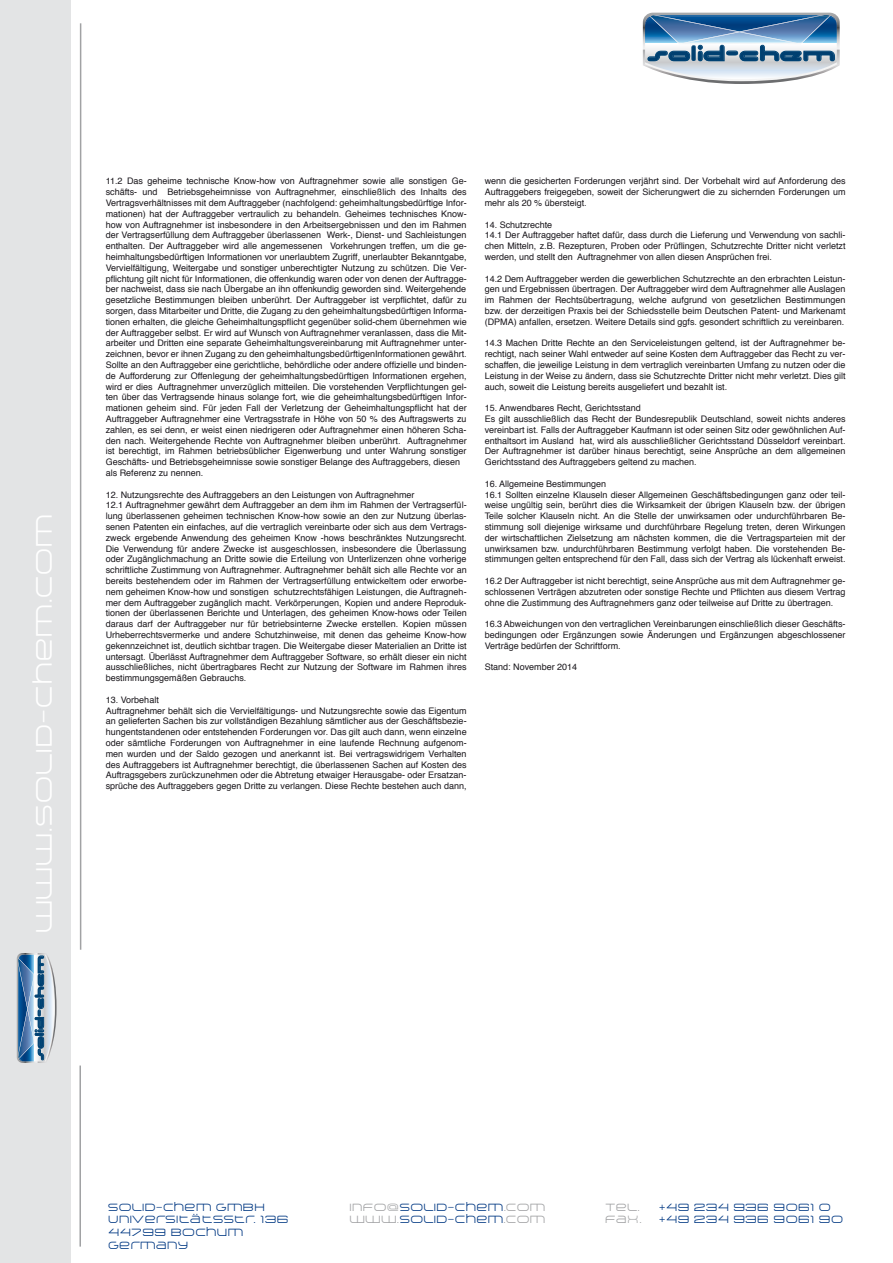
<style>
.page{position:relative;width:893px;height:1263px;background:#fff}
.page>*{position:absolute;margin:0;border:0;box-sizing:border-box;transform-origin:0 0}
.t1{font:26.85px "No Clocks";color:#003f70}
.t2{font:22.5px "Arkitech";color:#fff}
.t3{font:15px "No Clocks";color:#003f70}
.t4{font:10.5px/12.6px "Arkitech";color:#003883}
.t5{font:10.5px "Arkitech";color:#a1a2a4}
.t6{font:9px/10.8px "Helvetica";color:#1a171c}
.s1{color:#a1a2a4}
</style>
<div class="page">
<svg style="left:643px;top:13px;width:197px;height:71px"></svg>
<hr style="left:79px;top:1065px;width:2px;height:181px;background:#a1a2a4">
<hr style="left:80px;top:23px;width:1px;height:927px;background:#a1a2a4">
<div style="left:0;top:0;width:70px;height:1263px;background:#e3e4e5"></div>
<svg style="left:17px;top:953px;width:40px;height:110px"></svg>
<h2 class="t2" style="left:29px;top:934px;width:422px;rotate:-90deg">WWW.SOLID-CHEM.COM</h2>
<h3 class="t3" style="left:33px;top:1060px;width:106px;rotate:-90deg">solid-chem</h3>
<h1 class="t1" style="left:648px;top:41px;width:190px">solid-chem</h1>
<p class="t6" style="left:106px;top:176px;width:362px">11.2 Das geheime technische Know-how von Auftragnehmer sowie alle sonstigen Ge&shy;schäfts- und Betriebsgeheimnisse von Auftragnehmer, einschließlich des Inhalts des Vertragsverhältnisses mit dem Auftraggeber (nachfolgend: geheimhaltungsbedürftige Infor&shy;mationen) hat der Auftraggeber vertraulich zu behandeln. Geheimes technisches Know&shy;how von Auftragnehmer ist insbesondere in den Arbeitsergebnissen und den im Rahmen der Vertragserfüllung dem Auftraggeber überlassenen Werk-, Dienst- und Sachleistungen enthalten. Der Auftraggeber wird alle angemessenen Vorkehrungen treffen, um die ge&shy;heimhaltungsbedürftigen Informationen vor unerlaubtem Zugriff, unerlaubter Bekanntgabe, Vervielfältigung, Weitergabe und sonstiger unberechtigter Nutzung zu schützen. Die Ver&shy;pflichtung gilt nicht für Informationen, die offenkundig waren oder von denen der Auftragge&shy;ber nachweist, dass sie nach Übergabe an ihn offenkundig geworden sind. Weitergehende gesetzliche Bestimmungen bleiben unberührt. Der Auftraggeber ist verpflichtet, dafür zu sorgen, dass Mitarbeiter und Dritte, die Zugang zu den geheimhaltungsbedürftigen Informa&shy;tionen erhalten, die gleiche Geheimhaltungspflicht gegenüber solid-chem übernehmen wie der Auftraggeber selbst. Er wird auf Wunsch von Auftragnehmer veranlassen, dass die Mit&shy;arbeiter und Dritten eine separate Geheimhaltungsvereinbarung mit Auftragnehmer unter&shy;zeichnen, bevor er ihnen Zugang zu den geheimhaltungsbedürftigenInformationen gewährt.<br>Sollte an den Auftraggeber eine gerichtliche, behördliche oder andere offizielle und binden&shy;de Aufforderung zur Offenlegung der geheimhaltungsbedürftigen Informationen ergehen, wird er dies Auftragnehmer unverzüglich mitteilen. Die vorstehenden Verpflichtungen gel&shy;ten über das Vertragsende hinaus solange fort, wie die geheimhaltungsbedürftigen Infor&shy;mationen geheim sind. Für jeden Fall der Verletzung der Geheimhaltungspflicht hat der Auftraggeber Auftragnehmer eine Vertragsstrafe in Höhe von 50 % des Auftragswerts zu zahlen, es sei denn, er weist einen niedrigeren oder Auftragnehmer einen höheren Scha&shy;den nach. Weitergehende Rechte von Auftragnehmer bleiben unberührt. Auftragnehmer ist berechtigt, im Rahmen betriebsüblicher Eigenwerbung und unter Wahrung sonstiger Geschäfts- und Betriebsgeheimnisse sowie sonstiger Belange des Auftraggebers, diesen als Referenz zu nennen.</p>
<p class="t6" style="left:106px;top:489px;width:362px">12. Nutzungsrechte des Auftraggebers an den Leistungen von Auftragnehmer<br>12.1 Auftragnehmer gewährt dem Auftraggeber an dem ihm im Rahmen der Vertragserfül&shy;lung überlassenen geheimen technischen Know-how sowie an den zur Nutzung überlas&shy;senen Patenten ein einfaches, auf die vertraglich vereinbarte oder sich aus dem Vertrags&shy;zweck ergebende Anwendung des geheimen Know -hows beschränktes Nutzungsrecht.<br>Die Verwendung für andere Zwecke ist ausgeschlossen, insbesondere die Überlassung oder Zugänglichmachung an Dritte sowie die Erteilung von Unterlizenzen ohne vorherige schriftliche Zustimmung von Auftragnehmer. Auftragnehmer behält sich alle Rechte vor an bereits bestehendem oder im Rahmen der Vertragserfüllung entwickeltem oder erworbe&shy;nem geheimen Know-how und sonstigen schutzrechtsfähigen Leistungen, die Auftragneh&shy;mer dem Auftraggeber zugänglich macht. Verkörperungen, Kopien und andere Reproduk&shy;tionen der überlassenen Berichte und Unterlagen, des geheimen Know-hows oder Teilen daraus darf der Auftraggeber nur für betriebsinterne Zwecke erstellen. Kopien müssen Urheberrechtsvermerke und andere Schutzhinweise, mit denen das geheime Know-how gekennzeichnet ist, deutlich sichtbar tragen. Die Weitergabe dieser Materialien an Dritte ist untersagt. Überlässt Auftragnehmer dem Auftraggeber Software, so erhält dieser ein nicht ausschließliches, nicht übertragbares Recht zur Nutzung der Software im Rahmen ihres bestimmungsgemäßen Gebrauchs.</p>
<p class="t6" style="left:106px;top:694px;width:362px">13. Vorbehalt<br>Auftragnehmer behält sich die Vervielfältigungs- und Nutzungsrechte sowie das Eigentum an gelieferten Sachen bis zur vollständigen Bezahlung sämtlicher aus der Geschäftsbezie&shy;hungentstandenen oder entstehenden Forderungen vor. Das gilt auch dann, wenn einzelne oder sämtliche Forderungen von Auftragnehmer in eine laufende Rechnung aufgenom&shy;men wurden und der Saldo gezogen und anerkannt ist. Bei vertragswidrigem Verhalten des Auftraggebers ist Auftragnehmer berechtigt, die überlassenen Sachen auf Kosten des Auftragsgebers zurückzunehmen oder die Abtretung etwaiger Herausgabe- oder Ersatzan&shy;sprüche des Auftraggebers gegen Dritte zu verlangen. Diese Rechte bestehen auch dann,</p>
<p class="t6" style="left:485px;top:176px;width:362px;text-align:justify">wenn die gesicherten Forderungen verjährt sind. Der Vorbehalt wird auf Anforderung des Auftraggebers freigegeben, soweit der Sicherungwert die zu sichernden Forderungen um mehr als 20 % übersteigt.</p>
<p class="t6" style="left:485px;top:219px;width:362px">14. Schutzrechte<br>14.1 Der Auftraggeber haftet dafür, dass durch die Lieferung und Verwendung von sachli&shy;chen Mitteln, z.B. Rezepturen, Proben oder Prüflingen, Schutzrechte Dritter nicht verletzt werden, und stellt den Auftragnehmer von allen diesen Ansprüchen frei.</p>
<p class="t6" style="left:485px;top:273px;width:362px;text-align:justify">14.2 Dem Auftraggeber werden die gewerblichen Schutzrechte an den erbrachten Leistun&shy;gen und Ergebnissen übertragen. Der Auftraggeber wird dem Auftragnehmer alle Auslagen im Rahmen der Rechtsübertragung, welche aufgrund von gesetzlichen Bestimmungen bzw. der derzeitigen Praxis bei der Schiedsstelle beim Deutschen Patent- und Markenamt (DPMA) anfallen, ersetzen. Weitere Details sind ggfs. gesondert schriftlich zu vereinbaren.</p>
<p class="t6" style="left:485px;top:338px;width:362px;text-align:justify">14.3 Machen Dritte Rechte an den Serviceleistungen geltend, ist der Auftragnehmer be&shy;rechtigt, nach seiner Wahl entweder auf seine Kosten dem Auftraggeber das Recht zu ver&shy;schaffen, die jeweilige Leistung in dem vertraglich vereinbarten Umfang zu nutzen oder die Leistung in der Weise zu ändern, dass sie Schutzrechte Dritter nicht mehr verletzt. Dies gilt auch, soweit die Leistung bereits ausgeliefert und bezahlt ist.</p>
<p class="t6" style="left:485px;top:403px;width:362px">15. Anwendbares Recht, Gerichtsstand<br>Es gilt ausschließlich das Recht der Bundesrepublik Deutschland, soweit nichts anderes vereinbart ist. Falls der Auftraggeber Kaufmann ist oder seinen Sitz oder gewöhnlichen Auf&shy;enthaltsort im Ausland hat, wird als ausschließlicher Gerichtsstand Düsseldorf vereinbart.<br>Der Auftragnehmer ist darüber hinaus berechtigt, seine Ansprüche an dem allgemeinen Gerichtsstand des Auftraggebers geltend zu machen.</p>
<p class="t6" style="left:485px;top:478px;width:362px">16. Allgemeine Bestimmungen<br>16.1 Sollten einzelne Klauseln dieser Allgemeinen Geschäftsbedingungen ganz oder teil&shy;weise ungültig sein, berührt dies die Wirksamkeit der übrigen Klauseln bzw. der übrigen Teile solcher Klauseln nicht. An die Stelle der unwirksamen oder undurchführbaren Be&shy;stimmung soll diejenige wirksame und durchführbare Regelung treten, deren Wirkungen der wirtschaftlichen Zielsetzung am nächsten kommen, die die Vertragsparteien mit der unwirksamen bzw. undurchführbaren Bestimmung verfolgt haben. Die vorstehenden Be&shy;stimmungen gelten entsprechend für den Fall, dass sich der Vertrag als lückenhaft erweist.</p>
<p class="t6" style="left:485px;top:576px;width:362px;text-align:justify">16.2 Der Auftraggeber ist nicht berechtigt, seine Ansprüche aus mit dem Auftragnehmer ge&shy;schlossenen Verträgen abzutreten oder sonstige Rechte und Pflichten aus diesem Vertrag ohne die Zustimmung des Auftragnehmers ganz oder teilweise auf Dritte zu übertragen.</p>
<p class="t6" style="left:485px;top:619px;width:362px;text-align:justify">16.3 Abweichungen von den vertraglichen Vereinbarungen einschließlich dieser Geschäfts&shy;bedingungen oder Ergänzungen sowie Änderungen und Ergänzungen abgeschlossener Verträge bedürfen der Schriftform.</p>
<p class="t6" style="left:485px;top:662px;width:94px">Stand: November 2014</p>
<p class="t4" style="left:108px;top:1200px;width:182px">SOLID-CHEM GMBH<br>UNIVERSITÄTSSTR. 136<br>44799 BOCHUM<br>GERMANY</p>
<p class="t4" style="left:349px;top:1200px;width:198px"><span class="s1">INFO@</span>SOLID-CHEM<span class="s1">.COM<br>WWW.</span>SOLID-CHEM<span class="s1">.COM</span></p>
<p class="t5" style="left:605px;top:1200px;width:37px">TEL.</p>
<p class="t4" style="left:659px;top:1200px;width:174px">+49 234 936 9061 0</p>
<p class="t5" style="left:605px;top:1213px;width:39px">FAX.</p>
<p class="t4" style="left:659px;top:1213px;width:186px">+49 234 936 9061 90</p>
</div>
